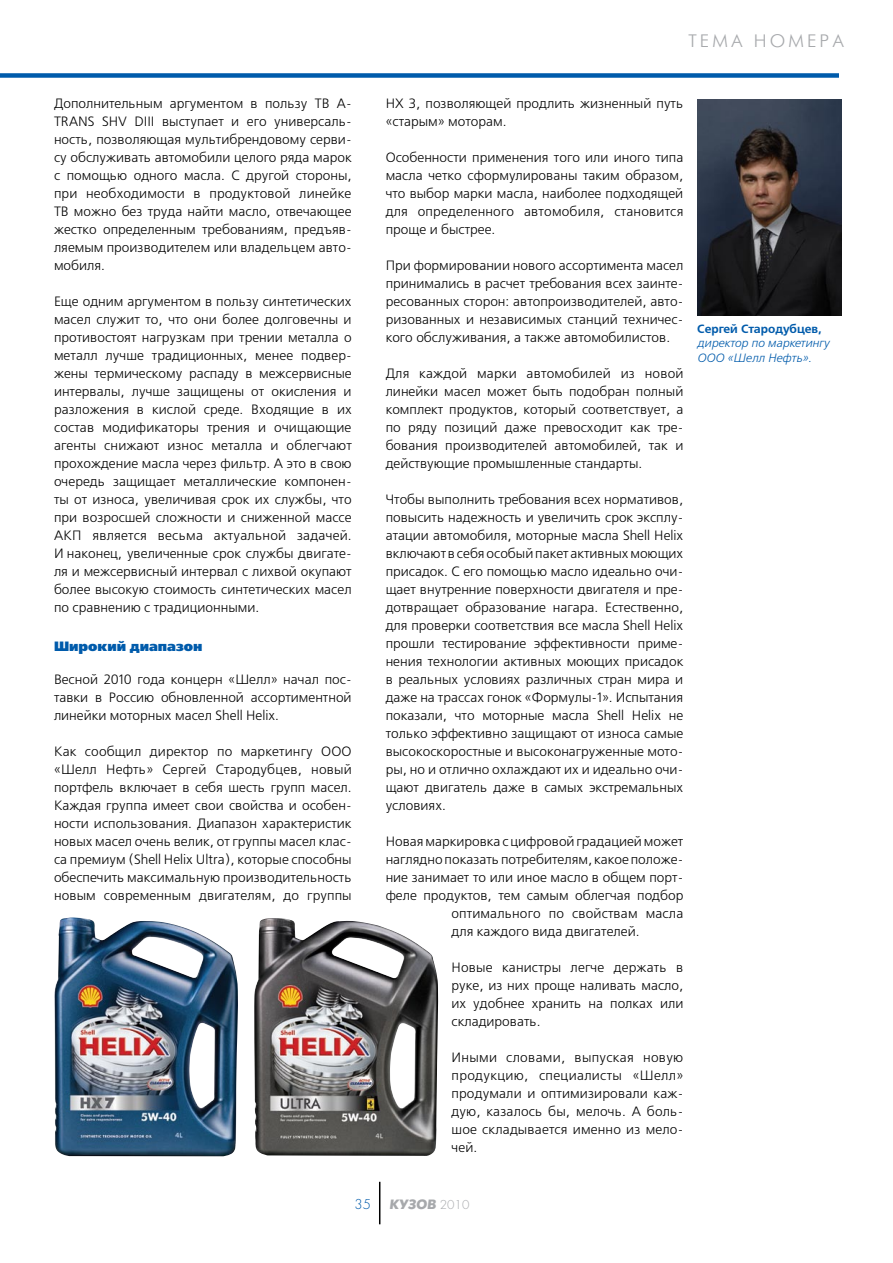
<style>
.page{position:relative;width:893px;height:1263px;background:#fff}
.page>*{position:absolute;margin:0;border:0;box-sizing:border-box;transform-origin:0 0}
.t1{font:18px "Futura Futuris Light C";letter-spacing:.175em;color:#a7a9ac}
.t2{font:13.5px/18px "Free Set C";color:#000;text-align:justify}
.t3{font:13.5px "Free Set Black C";color:#005bab}
.t4{font:italic 700 13.5px "Futura Futuris C";color:#a7a9ac}
.t5{font:italic 12px/14.2px "Free Set C";color:#005bab}
.t6{font:700 12px "Free Set C";color:#005bab}
.s1{font-family:"Futura Light C";font-weight:400;font-style:normal;font-size:15px;color:#005bab}
.s2{font-family:"Futura Light C";font-weight:400;font-style:normal}
</style>
<div class="page">
<div style="left:0;top:73px;width:839px;height:5px;background:#005bab"></div>
<hr style="left:379px;top:1182px;width:1px;height:42px;background:#000">
<img style="left:697px;top:100px;width:145px;height:216px">
<img style="left:54px;top:918px;width:184px;height:238px">
<img style="left:254px;top:918px;width:184px;height:238px">
<p class="t2" style="left:54px;top:95px;width:299px">Дополнительным аргументом в пользу TB A-TRANS SHV DIII выступает и его универсаль&shy;ность, позволяющая мультибрендовому серви&shy;су обслуживать автомобили целого ряда марок с помощью одного масла. С другой стороны, при необходимости в продуктовой линейке TB можно без труда найти масло, отвечающее жестко определенным требованиям, предъяв&shy;ляемым производителем или владельцем авто&shy;мобиля.</p>
<p class="t2" style="left:54px;top:293px;width:299px">Еще одним аргументом в пользу синтетических масел служит то, что они более долговечны и противостоят нагрузкам при трении металла о металл лучше традиционных, менее подвер&shy;жены термическому распаду в межсервисные интервалы, лучше защищены от окисления и разложения в кислой среде. Входящие в их состав модификаторы трения и очищающие агенты снижают износ металла и облегчают прохождение масла через фильтр. А это в свою очередь защищает металлические компонен&shy;ты от износа, увеличивая срок их службы, что при возросшей сложности и сниженной массе АКП является весьма актуальной задачей.<br>И наконец, увеличенные срок службы двигате&shy;ля и межсервисный интервал с лихвой окупают более высокую стоимость синтетических масел по сравнению с традиционными.</p>
<p class="t3" style="left:54px;top:638px;width:150px">Широкий диапазон</p>
<p class="t2" style="left:54px;top:671px;width:299px">Весной 2010 года концерн «Шелл» начал пос&shy;тавки в Россию обновленной ассортиментной линейки моторных масел Shell Helix.</p>
<p class="t2" style="left:54px;top:743px;width:299px">Как сообщил директор по маркетингу ООО «Шелл Нефть» Сергей Стародубцев, новый портфель включает в себя шесть групп масел.<br>Каждая группа имеет свои свойства и особен&shy;ности использования. Диапазон характеристик новых масел очень велик, от группы масел клас&shy;са премиум (Shell Helix Ultra), которые способны обеспечить максимальную производительность новым современным двигателям, до группы</p>
<h1 class="t1" style="left:688px;top:32px;width:157px">ТЕМА НОМЕРА</h1>
<p class="t2" style="left:386px;top:95px;width:299px">НХ 3, позволяющей продлить жизненный путь «старым» моторам.</p>
<p class="t2" style="left:386px;top:149px;width:299px">Особенности применения того или иного типа масла четко сформулированы таким образом, что выбор марки масла, наиболее подходящей для определенного автомобиля, становится проще и быстрее.</p>
<p class="t2" style="left:386px;top:257px;width:299px">При формировании нового ассортимента масел принимались в расчет требования всех заинте&shy;ресованных сторон: автопроизводителей, авто&shy;ризованных и независимых станций техничес&shy;кого обслуживания, а также автомобилистов.</p>
<p class="t2" style="left:386px;top:365px;width:299px">Для каждой марки автомобилей из новой линейки масел может быть подобран полный комплект продуктов, который соответствует, а по ряду позиций даже превосходит как тре&shy;бования производителей автомобилей, так и действующие промышленные стандарты.</p>
<p class="t2" style="left:386px;top:491px;width:299px">Чтобы выполнить требования всех нормативов, повысить надежность и увеличить срок эксплу&shy;атации автомобиля, моторные масла Shell Helix включают в себя особый пакет активных моющих присадок. С его помощью масло идеально очи&shy;щает внутренние поверхности двигателя и пре&shy;дотвращает образование нагара. Естественно, для проверки соответствия все масла Shell Helix прошли тестирование эффективности приме&shy;нения технологии активных моющих присадок в реальных условиях различных стран мира и даже на трассах гонок «Формулы-1». Испытания показали, что моторные масла Shell Helix не только эффективно защищают от износа самые высокоскоростные и высоконагруженные мото&shy;ры, но и отлично охлаждают их и идеально очи&shy;щают двигатель даже в самых экстремальных условиях.</p>
<p class="t2" style="left:386px;top:833px;width:299px">Новая маркировка с цифровой градацией может</p>
<p class="t2" style="left:386px;top:851px;width:299px">наглядно показать потребителям, какое положе-</p>
<p class="t2" style="left:386px;top:869px;width:296px">ние занимает то или иное масло в общем порт-</p>
<p class="t2" style="left:386px;top:887px;width:299px">феле продуктов, тем самым облегчая подбор</p>
<p class="t2" style="left:451px;top:905px;width:233px">оптимального по свойствам масла</p>
<p class="t2" style="left:451px;top:923px;width:190px">для каждого вида двигателей.</p>
<p class="t2" style="left:451px;top:959px;width:233px">Новые канистры легче держать в руке, из них проще наливать масло, их удобнее хранить на полках или складировать.</p>
<p class="t2" style="left:451px;top:1049px;width:233px">Иными словами, выпуская новую продукцию, специалисты «Шелл» продумали и оптимизировали каж&shy;дую, казалось бы, мелочь. А боль&shy;шое складывается именно из мело&shy;чей.</p>
<p class="t6" style="left:697px;top:322px;width:126px">Сергей Стародубцев,</p>
<p class="t5" style="left:697px;top:336px;width:134px">директор по маркетингу<br>ООО «Шелл Нефть».</p>
<p class="t4" style="left:354px;top:1196px;width:116px"><span class="s1">35</span> КУЗОВ <span class="s2">2010</span></p>
</div>
